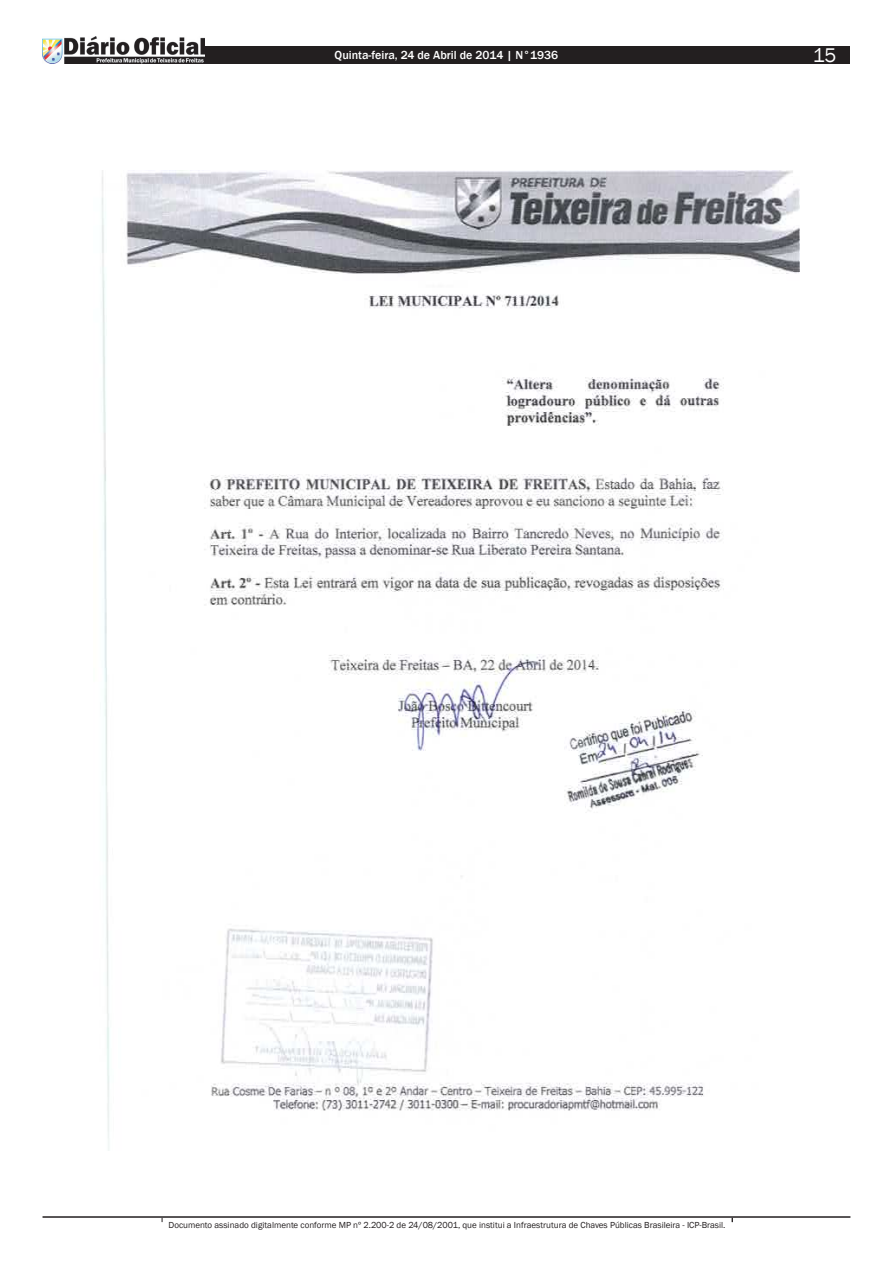
<style>
.page{position:relative;width:893px;height:1263px;background:#fff}
.page>*{position:absolute;margin:0;border:0;box-sizing:border-box;transform-origin:0 0}
.t1{font:20.4px "Franklin Gothic";color:#fff}
.t2{font:500 12px "Franklin Gothic";color:#fff}
.t3{font:9px "Franklin Gothic";color:#231f20}
</style>
<div class="page">
<div style="left:43px;top:47px;width:807px;height:17px;background:#231f20"></div>
<img style="left:43px;top:37px;width:162px;height:27px">
<hr style="left:43px;top:1216px;width:807px;height:2px;background:#231f20">
<img style="left:101px;top:170px;width:698px;height:981px">
<h2 class="t2" style="left:335px;top:47px;width:225px">Quinta-feira, 24 de Abril de 2014 | N°1936</h2>
<h1 class="t1" style="left:813px;top:43px;width:25px">15</h1>
<p class="t3" style="left:168px;top:1219px;width:558px">Documento assinado digitalmente conforme MP nº 2.200-2 de 24/08/2001, que institui a Infraestrutura de Chaves Públicas Brasileira - ICP-Brasil.</p>
</div>
